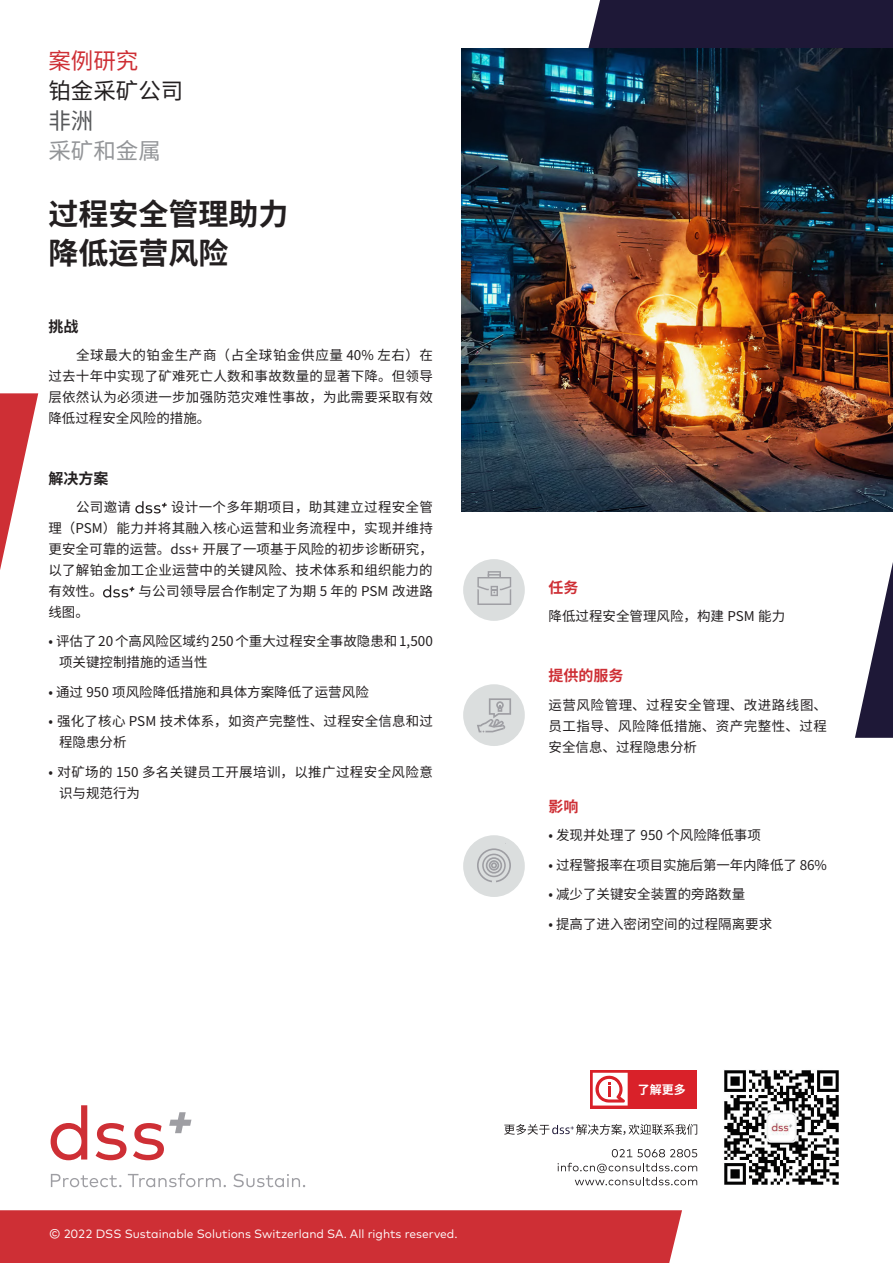
<style>
.page{position:relative;width:893px;height:1263px;background:#fff}
.page>*{position:absolute;margin:0;border:0;box-sizing:border-box;transform-origin:0 0}
.t1{font:700 30px "Noto Sans Hans";color:#231f20}
.t2{font:22.5px "Noto Sans Hans";color:#231f20}
.t3{font:22.5px "Noto Sans Hans";color:#939598}
.t4{font:22.5px "Noto Sans Hans";color:#ce2f35}
.t5{font:22.5px "Noto Sans Hans";color:#57585a}
.t6{font:700 15px "Noto Sans Hans";color:#ce2f35}
.t7{font:700 15px "Noto Sans Hans";color:#231f20}
.t8{font:13.5px/21px "Noto Sans Hans";color:#231f20;text-align:justify}
.t9{font:13.5px/21px "Noto Sans Hans";letter-spacing:.03em;color:#231f20}
.t10{font:12px "Mark";color:#fff}
.t11{font:700 12px "Noto Sans Hans";color:#fff}
</style>
<div class="page">
<svg style="left:135px;top:501px;width:32px;height:12px"></svg>
<svg style="left:103px;top:585px;width:31px;height:12px"></svg>
<svg style="left:612px;top:1149px;width:85px;height:8px"></svg>
<svg style="left:558px;top:1163px;width:139px;height:22px"></svg>
<img style="left:724px;top:1070px;width:115px;height:115px">
<svg style="left:504px;top:1124px;width:193px;height:11px"></svg>
<div style="left:587px;top:0;width:306px;height:49px;background:#1e1837"></div>
<svg style="left:855px;top:562px;width:38px;height:176px"></svg>
<svg style="left:0;top:393px;width:38px;height:177px"></svg>
<div style="left:0;top:1210px;width:682px;height:53px;background:#ce2f35"></div>
<svg style="left:51px;top:1174px;width:71px;height:13px"></svg>
<svg style="left:128px;top:1173px;width:98px;height:14px"></svg>
<svg style="left:233px;top:1174px;width:72px;height:13px"></svg>
<svg style="left:51px;top:1105px;width:36px;height:55px"></svg>
<svg style="left:96px;top:1123px;width:31px;height:37px"></svg>
<svg style="left:133px;top:1112px;width:58px;height:48px"></svg>
<img style="left:461px;top:49px;width:432px;height:462px">
<div style="left:463px;top:559px;width:62px;height:62px;background:#dbdede;border-radius:50%"></div>
<svg style="left:477px;top:571px;width:34px;height:34px"></svg>
<div style="left:463px;top:684px;width:62px;height:62px;background:#dbdede;border-radius:50%"></div>
<svg style="left:477px;top:698px;width:34px;height:34px"></svg>
<div style="left:463px;top:835px;width:62px;height:62px;background:#dbdede;border-radius:50%"></div>
<svg style="left:477px;top:843px;width:34px;height:39px"></svg>
<div style="left:590px;top:1070px;width:106px;height:38px;background:#d92129"></div>
<svg style="left:592px;top:1072px;width:36px;height:34px"></svg>
<p class="t4" style="left:48px;top:48px;width:91px">案例研究</p>
<p class="t2" style="left:48px;top:78px;width:136px">铂金采矿公司</p>
<p class="t5" style="left:48px;top:108px;width:46px">非洲</p>
<p class="t3" style="left:48px;top:138px;width:114px">采矿和金属</p>
<p class="t1" style="left:48px;top:197px;width:241px">过程安全管理助力</p>
<p class="t1" style="left:48px;top:236px;width:181px">降低运营风险</p>
<p class="t7" style="left:48px;top:318px;width:31px">挑战</p>
<p class="t8" style="left:48px;top:345px;width:386px;text-indent:28px">全球最大的铂金生产商（占全球铂金供应量 40% 左右）在过去十年中实现了矿难死亡人数和事故数量的显著下降。但领导层依然认为必须进一步加强防范灾难性事故，为此需要采取有效降低过程安全风险的措施。</p>
<p class="t7" style="left:48px;top:470px;width:61px">解决方案</p>
<p class="t8" style="left:76px;top:497px;width:56px">公司邀请</p>
<p class="t8" style="left:48px;top:497px;width:386px;text-indent:123px">设计一个多年期项目，助其建立过程安全管理（PSM）能力并将其融入核心运营和业务流程中，实现并维持更安全可靠的运营。dss+ 开展了一项基于风险的初步诊断研究，以了解铂金加工企业运营中的关键风险、技术体系和组织能力的有效性。</p>
<p class="t8" style="left:139px;top:581px;width:296px">与公司领导层合作制定了为期 5 年的 PSM 改进路</p>
<p class="t8" style="left:48px;top:602px;width:42px">线图。</p>
<p class="t8" style="left:59px;top:631px;width:375px;text-indent:-11px">• 评估了 20 个高风险区域约 250 个重大过程安全事故隐患和 1,500项关键控制措施的适当性</p>
<p class="t8" style="left:48px;top:682px;width:322px">• 通过 950 项风险降低措施和具体方案降低了运营风险</p>
<p class="t8" style="left:59px;top:711px;width:375px;text-indent:-11px">• 强化了核心 PSM 技术体系，如资产完整性、过程安全信息和过程隐患分析</p>
<p class="t9" style="left:59px;top:762px;width:375px;text-indent:-11px">• 对矿场的 150 多名关键员工开展培训，以推广过程安全风险意识与规范行为</p>
<p class="t10" style="left:49px;top:1226px;width:410px">© 2022 DSS Sustainable Solutions Switzerland SA. All rights reserved.</p>
<p class="t6" style="left:549px;top:579px;width:31px">任务</p>
<p class="t8" style="left:549px;top:606px;width:238px">降低过程安全管理风险，构建 PSM 能力</p>
<p class="t6" style="left:549px;top:667px;width:76px">提供的服务</p>
<p class="t8" style="left:549px;top:694px;width:280px">运营风险管理、过程安全管理、改进路线图、员工指导、风险降低措施、资产完整性、过程安全信息、过程隐患分析</p>
<p class="t6" style="left:549px;top:798px;width:31px">影响</p>
<p class="t8" style="left:549px;top:825px;width:214px">• 发现并处理了 950 个风险降低事项</p>
<p class="t8" style="left:549px;top:854px;width:280px">• 过程警报率在项目实施后第一年内降低了 86%</p>
<p class="t8" style="left:549px;top:884px;width:198px">• 减少了关键安全装置的旁路数量</p>
<p class="t8" style="left:549px;top:913px;width:225px">• 提高了进入密闭空间的过程隔离要求</p>
<p class="t11" style="left:638px;top:1082px;width:49px">了解更多</p>
</div>
